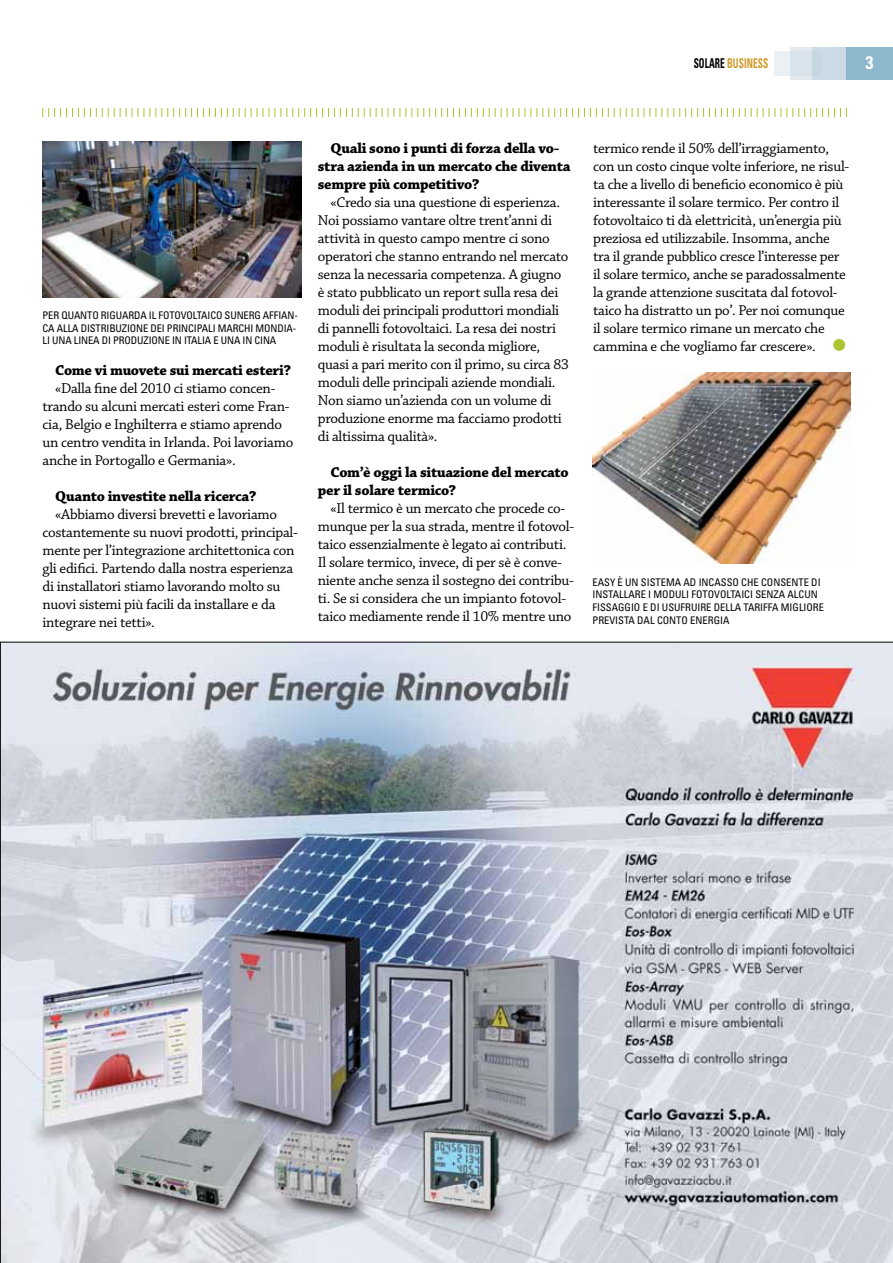
<style>
.page{position:relative;width:893px;height:1263px;background:#fff}
.page>*{position:absolute;margin:0;border:0;box-sizing:border-box;transform-origin:0 0}
.t1{font:700 condensed 18px "Univers";color:#fff}
.t2{font:15px/18px "Chaparral Pro";letter-spacing:-.02em;color:#000}
.t3{font:700 15px/18px "Chaparral Pro";letter-spacing:-.02em;color:#000}
.t4{font:700 condensed 13.5px "Univers";letter-spacing:.005em;color:#d09b2c;scale:.7 1}
.t5{font:condensed 10.5px/12.6px "Univers";letter-spacing:-.01em;color:#000}
.s1{color:#000}
</style>
<div class="page">
<svg style="left:774px;top:51px;width:17px;height:25px"></svg>
<div style="left:791px;top:47px;width:102px;height:32px;background:#d8e3eb"></div>
<div style="left:812px;top:47px;width:81px;height:32px;background:#cbdae5"></div>
<div style="left:846px;top:47px;width:47px;height:32px;background:#8db7cc"></div>
<img style="left:0;top:642px;width:893px;height:621px">
<svg style="left:42px;top:108px;width:805px;height:9px"></svg>
<img style="left:43px;top:142px;width:259px;height:156px">
<img style="left:592px;top:372px;width:258px;height:191px">
<div style="left:833px;top:339px;width:12px;height:12px;background:#abc530;border-radius:50%"></div>
<p class="t4" style="left:694px;top:55px;width:73px"><span class="s1">SOLARE</span> BUSINESS</p>
<p class="t1" style="left:866px;top:52px;width:9px">3</p>
<p class="t5" style="left:43px;top:309px;width:257px">PER QUANTO RIGUARDA IL FOTOVOLTAICO SUNERG AFFIAN-<br>CA ALLA DISTRIBUZIONE DEI PRINCIPALI MARCHI MONDIA-<br>LI UNA LINEA DI PRODUZIONE IN ITALIA E UNA IN CINA</p>
<p class="t3" style="left:55px;top:361px;width:237px">Come vi muovete sui mercati esteri?</p>
<p class="t2" style="left:43px;top:379px;width:252px;text-indent:13px">«Dalla fine del 2010 ci stiamo concen&shy;trando su alcuni mercati esteri come Fran&shy;cia, Belgio e Inghilterra e stiamo aprendo un centro vendita in Irlanda. Poi lavoriamo anche in Portogallo e Germania».</p>
<p class="t3" style="left:55px;top:487px;width:203px">Quanto investite nella ricerca?</p>
<p class="t2" style="left:43px;top:505px;width:257px;text-indent:13px">«Abbiamo diversi brevetti e lavoriamo costantemente su nuovi prodotti, principal&shy;mente per l’integrazione architettonica con gli edifici. Partendo dalla nostra esperienza di installatori stiamo lavorando molto su nuovi sistemi più facili da installare e da integrare nei tetti».</p>
<p class="t3" style="left:318px;top:140px;width:254px;text-indent:13px">Quali sono i punti di forza della vo&shy;stra azienda in un mercato che diventa sempre più competitivo?</p>
<p class="t2" style="left:318px;top:194px;width:253px;text-indent:13px">«Credo sia una questione di esperienza.<br>Noi possiamo vantare oltre trent’anni di attività in questo campo mentre ci sono operatori che stanno entrando nel mercato senza la necessaria competenza. A giugno è stato pubblicato un report sulla resa dei moduli dei principali produttori mondiali di pannelli fotovoltaici. La resa dei nostri moduli è risultata la seconda migliore, quasi a pari merito con il primo, su circa 83 moduli delle principali aziende mondiali.<br>Non siamo un’azienda con un volume di produzione enorme ma facciamo prodotti di altissima qualità».</p>
<p class="t3" style="left:318px;top:464px;width:252px;text-indent:13px">Com’è oggi la situazione del mercato per il solare termico?</p>
<p class="t2" style="left:318px;top:500px;width:258px;text-indent:13px">«Il termico è un mercato che procede co&shy;munque per la sua strada, mentre il fotovol&shy;taico essenzialmente è legato ai contributi.<br>Il solare termico, invece, di per sè è conve&shy;niente anche senza il sostegno dei contribu&shy;ti. Se si considera che un impianto fotovol&shy;taico mediamente rende il 10% mentre uno</p>
<p class="t2" style="left:593px;top:140px;width:258px">termico rende il 50% dell’irraggiamento, con un costo cinque volte inferiore, ne risul&shy;ta che a livello di beneficio economico è più interessante il solare termico. Per contro il fotovoltaico ti dà elettricità, un’energia più preziosa ed utilizzabile. Insomma, anche tra il grande pubblico cresce l’interesse per il solare termico, anche se paradossalmente la grande attenzione suscitata dal fotovol&shy;taico ha distratto un po’. Per noi comunque il solare termico rimane un mercato che cammina e che vogliamo far crescere».</p>
<p class="t5" style="left:592px;top:575px;width:233px">EASY È UN SISTEMA AD INCASSO CHE CONSENTE DI INSTALLARE I M ODULI FOTOVOLTAICI SENZA ALCUN FISSAGGIO E DI USUFRUIRE DELLA TARIFFA M IGLIORE PREVISTA DAL CONTO ENERGIA</p>
</div>
